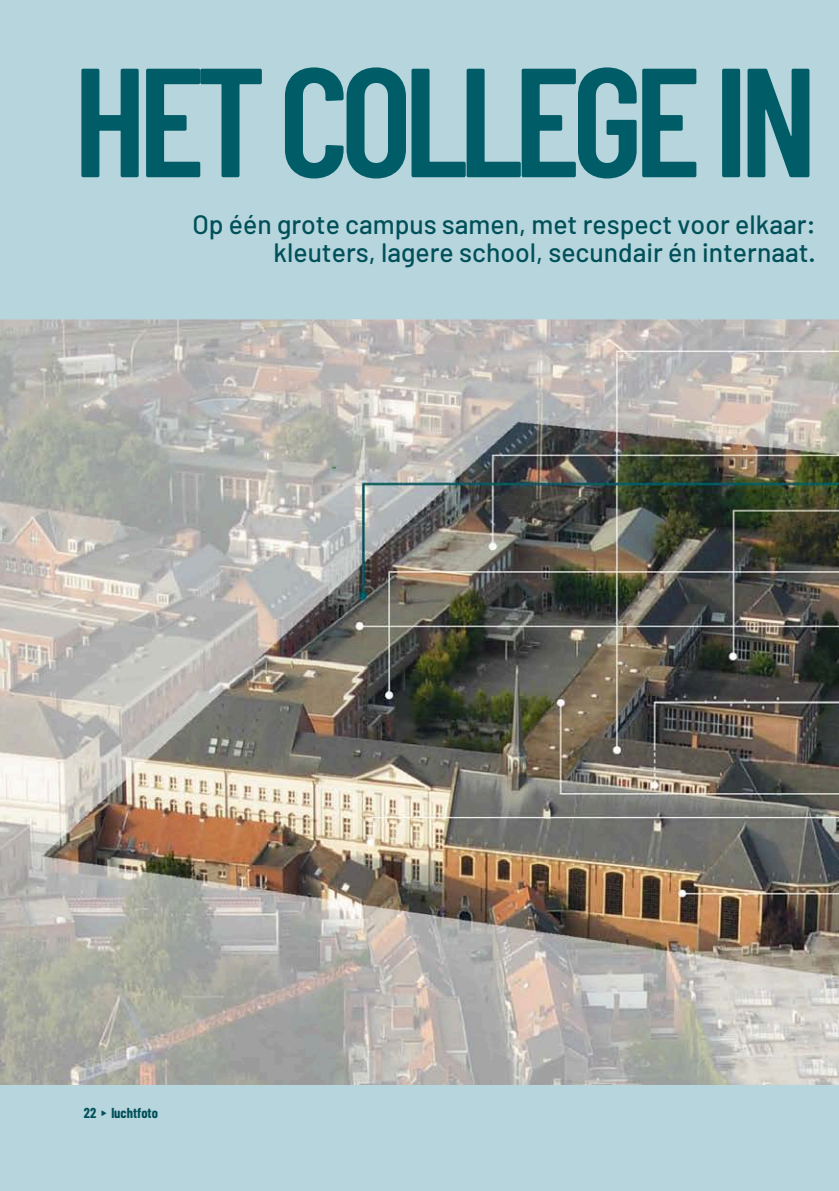
<style>
.page{position:relative;width:839px;height:1191px;background:#fff}
.page>*{position:absolute;margin:0;border:0;box-sizing:border-box;transform-origin:0 0}
.t1{font:600 155px "Barlow Condensed";letter-spacing:-.06em;color:#005c67}
.t2{font:500 26.4px/27.4px "Barlow";color:#005059;text-align:right}
.t3{font:700 14px "Barlow Condensed";color:#005059}
.s1{font-family:"Free Sans";font-weight:400}
</style>
<div class="page">
<div style="left:0;top:0;width:838px;height:1191px;background:#b7d5dd"></div>
<img style="left:0;top:319px;width:838px;height:765px">
<h1 class="t1" style="left:73px;top:22px;width:746px">HET COLLEGE IN</h1>
<h2 class="t2" style="left:192px;top:210px;width:625px">Op één grote campus samen, met respect voor elkaar: kleuters, lagere school, secundair én internaat.</h2>
<p class="t3" style="left:84px;top:1104px;width:75px">22 <span class="s1">▸</span> luchtfoto</p>
</div>
